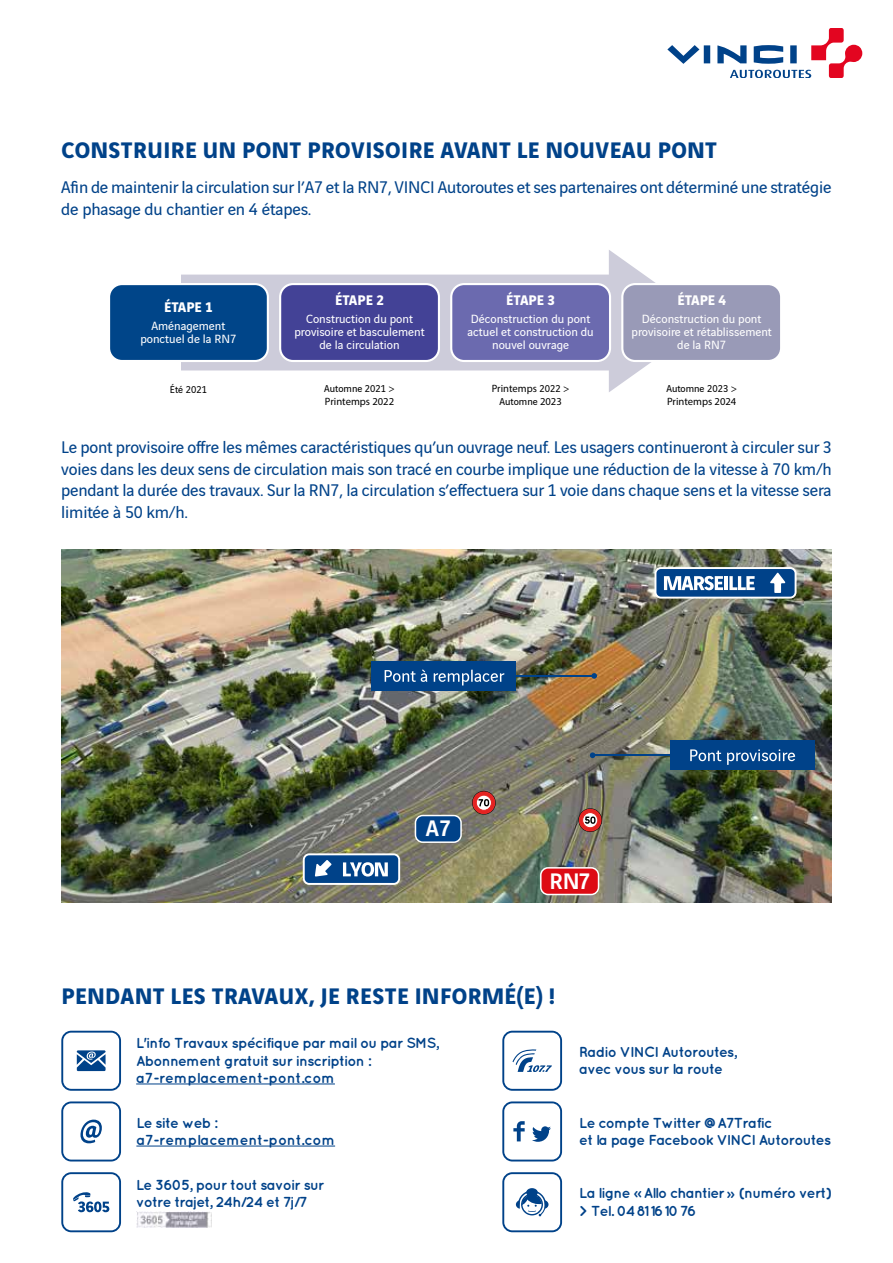
<style>
.page{position:relative;width:893px;height:1263px;background:#fff}
.page>*{position:absolute;margin:0;border:0;box-sizing:border-box;transform-origin:0 0}
.t1{font:700 24px "Vinci Sans";letter-spacing:.02em;color:#004289}
.t2{font:500 24px "Vinci Sans";color:#fff}
.t3{font:18px/21.6px "Vinci Sans";letter-spacing:-.01em;color:#004289}
.t4{font:700 14.85px "Vinci Sans";color:#fff}
.t5{font:700 14.4px/17.4px "Quicksand";letter-spacing:-.05em;color:#004289}
.t6{font:700 14.4px/17.4px "Quicksand";letter-spacing:-.01em;color:#004289}
.t7{font:12.75px/12.8px "Vinci Sans";color:#fff;text-align:center}
.t8{font:10.65px "Vinci Sans";color:#000}
.t9{font:10.65px "Myriad Pro";color:#000}
.s1{font-family:"Myriad Pro"}
.s2{font-family:"Vinci Sans"}
</style>
<div class="page">
<svg style="left:667px;top:28px;width:195px;height:50px"></svg>
<svg style="left:502px;top:1101px;width:60px;height:60px"></svg>
<hr style="left:136px;top:1083px;width:199px;height:1px;background:#004289">
<svg style="left:61px;top:1031px;width:60px;height:60px"></svg>
<svg style="left:61px;top:1172px;width:60px;height:60px"></svg>
<img style="left:137px;top:1212px;width:74px;height:15px">
<hr style="left:136px;top:1146px;width:199px;height:1px;background:#004289">
<svg style="left:61px;top:1101px;width:60px;height:60px"></svg>
<svg style="left:502px;top:1031px;width:60px;height:60px"></svg>
<svg style="left:502px;top:1172px;width:60px;height:60px"></svg>
<svg style="left:181px;top:250px;width:475px;height:142px"></svg>
<div style="left:622px;top:284px;width:159px;height:77px;background:#999ab7;border-radius:13px"></div>
<div style="left:621px;top:283px;width:161px;height:79px;border:2px solid #fff;border-radius:13px"></div>
<div style="left:280px;top:284px;width:159px;height:77px;background:#434296;border-radius:13px"></div>
<div style="left:279px;top:283px;width:161px;height:79px;border:2px solid #fff;border-radius:13px"></div>
<div style="left:109px;top:284px;width:159px;height:77px;background:#004589;border-radius:13px"></div>
<div style="left:108px;top:283px;width:161px;height:79px;border:2px solid #fff;border-radius:13px"></div>
<div style="left:451px;top:284px;width:159px;height:77px;background:#6b6aaf;border-radius:13px"></div>
<div style="left:450px;top:283px;width:161px;height:79px;border:2px solid #fff;border-radius:13px"></div>
<img style="left:61px;top:549px;width:771px;height:353px">
<svg style="left:303px;top:853px;width:97px;height:32px"></svg>
<div style="left:371px;top:661px;width:145px;height:30px;background:#004289"></div>
<svg style="left:385px;top:669px;width:42px;height:13px"></svg>
<svg style="left:434px;top:670px;width:70px;height:15px"></svg>
<hr style="left:516px;top:675px;width:78px;height:2px;background:#004289">
<svg style="left:591px;top:673px;width:6px;height:6px"></svg>
<div style="left:670px;top:740px;width:145px;height:30px;background:#004289"></div>
<svg style="left:690px;top:749px;width:31px;height:12px"></svg>
<svg style="left:727px;top:749px;width:68px;height:16px"></svg>
<hr style="left:592px;top:754px;width:79px;height:2px;background:#004289">
<svg style="left:590px;top:752px;width:5px;height:6px"></svg>
<div style="left:579px;top:809px;width:23px;height:22px;border:1px solid #020203;border-radius:50%"></div>
<div style="left:579px;top:809px;width:22px;height:22px;background:#e52321;border-radius:50%"></div>
<div style="left:579px;top:809px;width:22px;height:22px;border:1px solid #e52321;border-radius:50%"></div>
<svg style="left:583px;top:812px;width:15px;height:16px"></svg>
<svg style="left:585px;top:816px;width:11px;height:8px"></svg>
<div style="left:583px;top:812px;width:15px;height:16px;border:1px solid #e52321;border-radius:50%"></div>
<svg style="left:473px;top:791px;width:22px;height:23px"></svg>
<div style="left:472px;top:791px;width:23px;height:23px;border:1px solid #020203;border-radius:50%"></div>
<div style="left:473px;top:792px;width:22px;height:21px;background:#e52321;border-radius:50%"></div>
<div style="left:473px;top:792px;width:22px;height:21px;border:1px solid #e52321;border-radius:50%"></div>
<svg style="left:476px;top:795px;width:15px;height:15px"></svg>
<svg style="left:479px;top:799px;width:10px;height:7px"></svg>
<div style="left:476px;top:795px;width:15px;height:15px;border:1px solid #e52321;border-radius:50%"></div>
<div style="left:415px;top:815px;width:46px;height:27px;background:#004289;border-radius:7px"></div>
<div style="left:415px;top:815px;width:47px;height:28px;border:2px solid #fff;border-radius:7px"></div>
<div style="left:541px;top:868px;width:57px;height:26px;background:#dd0b14;border-radius:7px"></div>
<div style="left:540px;top:867px;width:59px;height:28px;border:2px solid #fff;border-radius:7px"></div>
<svg style="left:654px;top:567px;width:143px;height:32px"></svg>
<h1 class="t1" style="left:62px;top:131px;width:657px">CONSTRUIRE UN PONT PROVISOIRE AVANT LE NOUVEAU PONT</h1>
<p class="t3" style="left:61px;top:175px;width:772px">Afin de maintenir la circulation sur l’A7 et la RN7, VINCI Autoroutes et ses partenaires ont déterminé une stratégie de phasage du chantier en 4 étapes.</p>
<p class="t4" style="left:164px;top:296px;width:50px">ÉTAPE 1</p>
<p class="t7" style="left:140px;top:319px;width:98px">Aménagement ponctuel de la RN7</p>
<p class="t8" style="left:170px;top:381px;width:39px">Été 2021</p>
<p class="t4" style="left:335px;top:289px;width:50px">ÉTAPE 2</p>
<p class="t7" style="left:294px;top:312px;width:132px">Construction du pont provisoire et basculement de la circulation</p>
<p class="t8" style="left:324px;top:381px;width:72px">Automne 2021 <span class="s1">&gt;</span></p>
<p class="t9" style="left:325px;top:395px;width:71px">Printemps 2022</p>
<p class="t4" style="left:506px;top:289px;width:50px">ÉTAPE 3</p>
<p class="t7" style="left:467px;top:312px;width:128px">Déconstruction du pont actuel et construction du nouvel ouvrage</p>
<p class="t9" style="left:492px;top:382px;width:79px">Printemps <span class="s2">2022</span> &gt;</p>
<p class="t8" style="left:499px;top:394px;width:64px">Automne <span class="s1">2023</span></p>
<p class="t4" style="left:677px;top:289px;width:50px">ÉTAPE 4</p>
<p class="t7" style="left:631px;top:312px;width:142px">Déconstruction du pont provisoire et rétablissement de la RN7</p>
<p class="t8" style="left:666px;top:381px;width:72px">Automne 2023 <span class="s1">&gt;</span></p>
<p class="t9" style="left:667px;top:395px;width:71px">Printemps 2024</p>
<p class="t3" style="left:61px;top:435px;width:772px;text-align:justify">Le pont provisoire offre les mêmes caractéristiques qu’un ouvrage neuf. Les usagers continueront à circuler sur 3 voies dans les deux sens de circulation mais son tracé en courbe implique une réduction de la vitesse à 70 km/h pendant la durée des travaux. Sur la RN7, la circulation s’effectuera sur 1 voie dans chaque sens et la vitesse sera limitée à 50 km/h.</p>
<h1 class="t2" style="left:426px;top:810px;width:27px">A7</h1>
<h1 class="t2" style="left:549px;top:862px;width:43px">RN7</h1>
<h1 class="t1" style="left:62px;top:977px;width:495px">PENDANT LES TRAVAUX, JE RESTE INFORMÉ(E) !</h1>
<p class="t5" style="left:136px;top:1034px;width:304px">L'info Travaux spécifique par mail ou par SMS,<br>Abonnement gratuit sur inscription : a7-remplacement-pont.com</p>
<p class="t6" style="left:136px;top:1113px;width:200px">Le site web : a7-remplacement-pont.com</p>
<p class="t5" style="left:136px;top:1175px;width:190px">Le 3605, pour tout savoir sur votre trajet, 24h/24 et 7j/7</p>
<p class="t5" style="left:579px;top:1043px;width:159px">Radio VINCI Autoroutes, avec vous sur la route</p>
<p class="t5" style="left:579px;top:1113px;width:253px">Le compte Twitter @A7Trafic<br>et la page Facebook VINCI Autoroutes</p>
<p class="t5" style="left:579px;top:1184px;width:254px">La ligne « Allo chantier (numéro vert) &gt; Tel. 04 81 16 10 76</p>
<p class="t5" style="left:735px;top:1205px;width:9px;rotate:-180deg">»</p>
</div>
